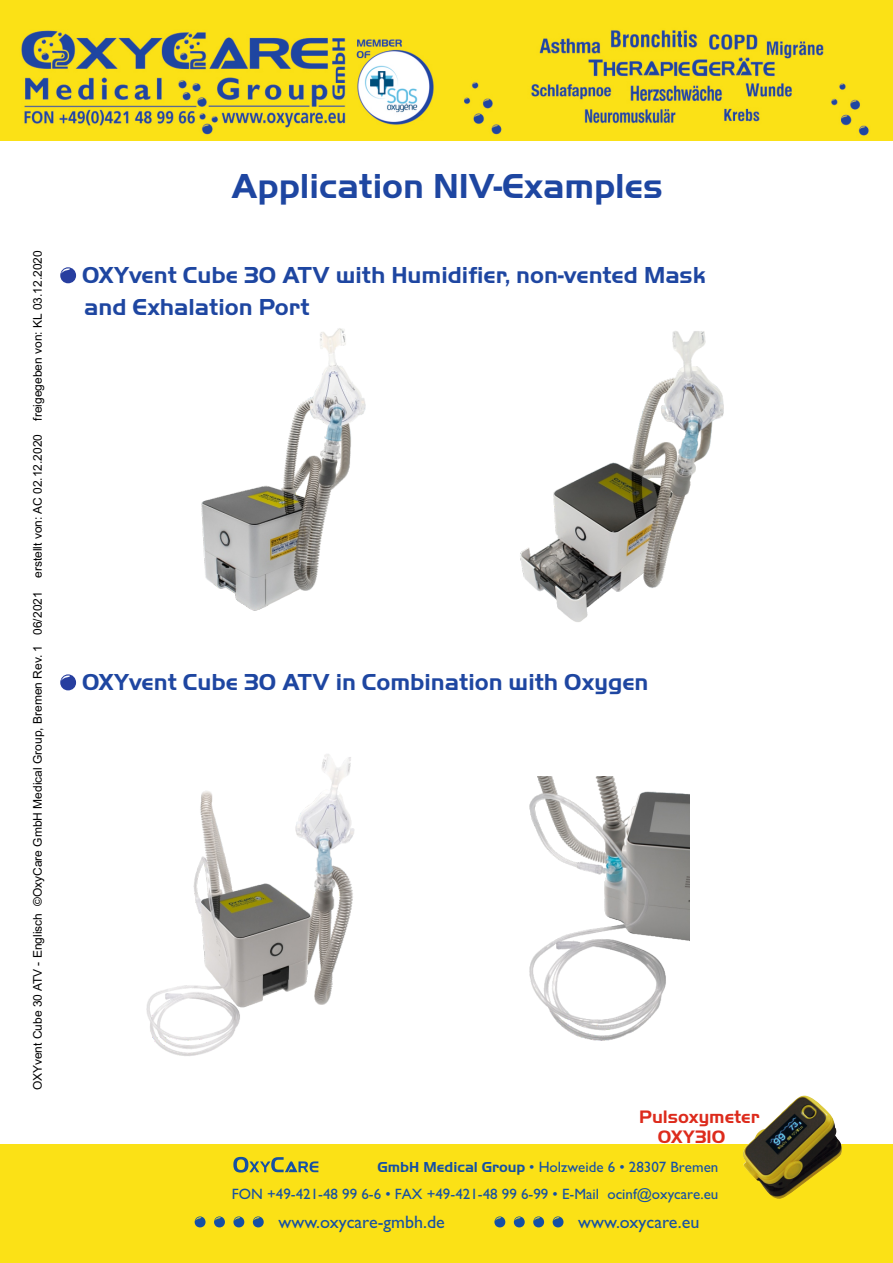
<style>
.page{position:relative;width:893px;height:1263px;background:#fff}
.page>*{position:absolute;margin:0;border:0;box-sizing:border-box;transform-origin:0 0}
.t1{font:700 36px "Handel Got D";color:#1e46a1}
.t2{font:700 24px/31.7px "Handel Got D";color:#1e46a1}
.t3{font:700 18.75px/20.5px "Handel Got D";color:#dd2b1c}
.t4{font:18px "Gill Sans";color:#1550a4}
.t5{font:15px/27.3px "Gill Sans";color:#1550a4;text-align:right}
.t6{font:12px "Arial";color:#000}
.s1{font-family:"Handel Got D";font-weight:700}
</style>
<div class="page">
<img style="left:0;top:0;width:893px;height:141px">
<svg style="left:60px;top:267px;width:16px;height:16px"></svg>
<div style="left:0;top:1144px;width:893px;height:119px;background:#fbe116"></div>
<svg style="left:195px;top:1216px;width:11px;height:11px"></svg>
<svg style="left:494px;top:1216px;width:11px;height:11px"></svg>
<svg style="left:214px;top:1216px;width:11px;height:11px"></svg>
<svg style="left:514px;top:1216px;width:11px;height:11px"></svg>
<svg style="left:233px;top:1216px;width:11px;height:11px"></svg>
<svg style="left:533px;top:1216px;width:11px;height:11px"></svg>
<svg style="left:253px;top:1216px;width:11px;height:11px"></svg>
<svg style="left:553px;top:1216px;width:10px;height:11px"></svg>
<svg style="left:233px;top:1157px;width:85px;height:15px"></svg>
<img style="left:743px;top:1095px;width:99px;height:104px">
<img style="left:201px;top:328px;width:165px;height:283px">
<img style="left:520px;top:331px;width:204px;height:291px">
<img style="left:529px;top:777px;width:161px;height:264px">
<img style="left:146px;top:754px;width:209px;height:302px">
<svg style="left:60px;top:674px;width:16px;height:16px"></svg>
<p class="t6" style="left:33px;top:1090px;width:841px;rotate:-90deg">OXYvent Cube 30 ATV - Englisch ©OxyCare GmbH Medical Group, Bremen Rev. 1 06/2021 erstellt von: AC 02.12.2020 freigegeben von: KL 03.12.2020</p>
<h1 class="t1" style="left:231px;top:168px;width:433px">Application NIV-Examples</h1>
<h2 class="t2" style="left:82px;top:260px;width:625px">OXYvent Cube 30 ATV with Humidifier, non-vented Mask and Exhalation Port</h2>
<h2 class="t2" style="left:82px;top:667px;width:568px">OXYvent Cube 30 ATV in Combination with Oxygen</h2>
<h3 class="t3" style="left:658px;top:1106px;width:103px;text-indent:-19px">Pulsoxymeter<br>OXY310</h3>
<p class="t5" style="left:232px;top:1155px;width:488px"><span class="s1">GmbH Medical Group</span> • Holzweide 6 • 28307 Bremen<br>FON +49-421-48 99 6-6 • FAX +49-421-48 99 6-99 • E-Mail ocinf@oxycare.eu</p>
<h3 class="t4" style="left:278px;top:1215px;width:168px">www.oxycare-gmbh.de</h3>
<h3 class="t4" style="left:578px;top:1215px;width:123px">www.oxycare.eu</h3>
</div>
